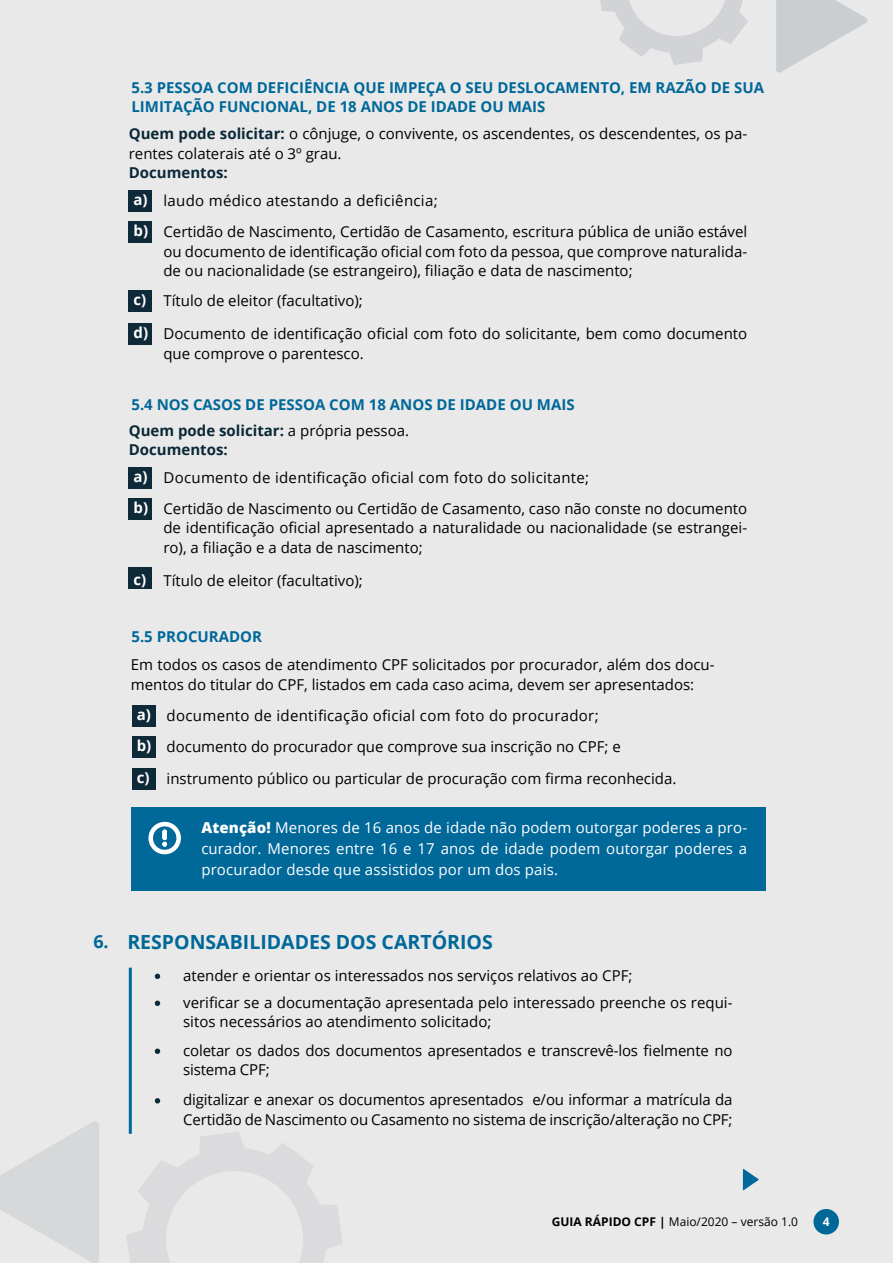
<style>
.page{position:relative;width:893px;height:1263px;background:#e9e9e9}
.page>*{position:absolute;margin:0;border:0;box-sizing:border-box;transform-origin:0 0}
.t1{font:700 19.5px "Open Sans";color:#006899}
.t2{font:15px/19.5px "Open Sans";color:#000}
.t3{font:15px/21px "Open Sans";letter-spacing:.01em;color:#fff;text-align:justify}
.t4{font:700 15px/19.5px "Open Sans";color:#006899}
.t5{font:15px "Open Sans";letter-spacing:.02em;color:#000}
.t6{font:700 15px/19.5px "Open Sans";color:#0b2837}
.t7{font:700 15px "Open Sans";color:#fff}
.t8{font:12px "Open Sans";color:#000}
.t9{font:700 12px "Open Sans";color:#fff}
.s1{font-weight:700;color:#0b2837}
.s2{font-weight:400;color:#000}
.s3{font-weight:800}
.s4{font-size:18px}
.s5{font-weight:700}
</style>
<div class="page">
<div style="left:813px;top:1209px;width:26px;height:25px;background:#006899;border-radius:50%"></div>
<svg style="left:600px;top:0;width:148px;height:65px"></svg>
<svg style="left:776px;top:0;width:92px;height:73px"></svg>
<svg style="left:127px;top:1131px;width:216px;height:132px"></svg>
<svg style="left:0;top:1121px;width:99px;height:142px"></svg>
<div style="left:129px;top:190px;width:23px;height:22px;background:#0e2937"></div>
<div style="left:129px;top:467px;width:23px;height:21px;background:#0e2937"></div>
<div style="left:132px;top:706px;width:23px;height:21px;background:#0e2937"></div>
<div style="left:129px;top:221px;width:23px;height:22px;background:#0e2937"></div>
<div style="left:129px;top:498px;width:23px;height:21px;background:#0e2937"></div>
<div style="left:132px;top:737px;width:23px;height:21px;background:#0e2937"></div>
<div style="left:129px;top:291px;width:23px;height:21px;background:#0e2937"></div>
<div style="left:129px;top:567px;width:23px;height:22px;background:#0e2937"></div>
<div style="left:132px;top:769px;width:23px;height:21px;background:#0e2937"></div>
<div style="left:129px;top:324px;width:23px;height:21px;background:#0e2937"></div>
<div style="left:131px;top:807px;width:634px;height:84px;background:#01689a"></div>
<svg style="left:148px;top:822px;width:33px;height:32px"></svg>
<hr style="left:129px;top:968px;width:3px;height:166px;background:#006899">
<svg style="left:155px;top:1000px;width:5px;height:6px"></svg>
<svg style="left:155px;top:974px;width:5px;height:5px"></svg>
<svg style="left:155px;top:1048px;width:5px;height:6px"></svg>
<svg style="left:155px;top:1098px;width:5px;height:5px"></svg>
<svg style="left:743px;top:1169px;width:16px;height:21px"></svg>
<p class="t4" style="left:131px;top:77px;width:634px">5.3 PESSOA COM DEFICIÊNCIA QUE IMPEÇA O SEU DESLOCAMENTO, EM RAZÃO DE SUA<br>LIMITAÇÃO FUNCIONAL, DE 18 ANOS DE IDADE OU MAIS</p>
<p class="t2" style="left:129px;top:124px;width:620px"><span class="s1">Quem pode solicitar:</span> o cônjuge, o convivente, os ascendentes, os descendentes, os pa&shy;rentes colaterais até o 3º grau.</p>
<p class="t6" style="left:129px;top:163px;width:100px">Documentos:</p>
<p class="t7" style="left:134px;top:189px;width:16px">a)</p>
<p class="t5" style="left:163px;top:190px;width:276px">laudo médico atestando a deficiência;</p>
<p class="t7" style="left:134px;top:220px;width:16px">b)</p>
<p class="t2" style="left:163px;top:222px;width:585px;text-align:justify">Certidão de Nascimento, Certidão de Casamento, escritura pública de união estável ou documento de identificação oficial com foto da pessoa, que comprove naturalida&shy;de ou nacionalidade (se estrangeiro), filiação e data de nascimento;</p>
<p class="t7" style="left:134px;top:289px;width:14px">c)</p>
<p class="t2" style="left:163px;top:291px;width:201px">Título de eleitor (facultativo);</p>
<p class="t7" style="left:134px;top:322px;width:16px">d)</p>
<p class="t2" style="left:163px;top:324px;width:585px">Documento de identificação oficial com foto do solicitante, bem como documento que comprove o parentesco.</p>
<p class="t4" style="left:131px;top:394px;width:445px">5.4 NOS CASOS DE PESSOA COM 18 ANOS DE IDADE OU MAIS</p>
<p class="t6" style="left:129px;top:420px;width:282px">Quem pode solicitar: <span class="s2">a própria pessoa.<br></span>Documentos:</p>
<p class="t7" style="left:134px;top:466px;width:16px">a)</p>
<p class="t5" style="left:163px;top:467px;width:427px">Documento de identificação oficial com foto do solicitante;</p>
<p class="t7" style="left:134px;top:497px;width:16px">b)</p>
<p class="t2" style="left:163px;top:498px;width:585px;text-align:justify">Certidão de Nascimento ou Certidão de Casamento, caso não conste no documento de identificação oficial apresentado a naturalidade ou nacionalidade (se estrangei&shy;ro), a filiação e a data de nascimento;</p>
<p class="t7" style="left:134px;top:569px;width:14px">c)</p>
<p class="t2" style="left:163px;top:571px;width:201px">Título de eleitor (facultativo);</p>
<p class="t4" style="left:131px;top:626px;width:132px">5.5 PROCURADOR</p>
<p class="t2" style="left:131px;top:654px;width:585px">Em todos os casos de atendimento CPF solicitados por procurador, além dos docu&shy;mentos do titular do CPF, listados em cada caso acima, devem ser apresentados:</p>
<p class="t7" style="left:137px;top:704px;width:16px">a)</p>
<p class="t5" style="left:167px;top:706px;width:434px">documento de identificação oficial com foto do procurador;</p>
<p class="t7" style="left:137px;top:735px;width:16px">b)</p>
<p class="t2" style="left:167px;top:737px;width:456px">documento do procurador que comprove sua inscrição no CPF; e</p>
<p class="t7" style="left:137px;top:767px;width:14px">c)</p>
<p class="t2" style="left:167px;top:769px;width:511px">instrumento público ou particular de procuração com firma reconhecida.</p>
<p class="t3" style="left:201px;top:817px;width:547px"><span class="s3">Atenção!</span> Menores de 16 anos de idade não podem outorgar poderes a pro&shy;curador. Menores entre 16 e 17 anos de idade podem outorgar poderes a procurador desde que assistidos por um dos pais.</p>
<h1 class="t1" style="left:93px;top:928px;width:401px"><span class="s4">6.</span> RESPONSABILIDADES DOS CARTÓRIOS</h1>
<p class="t2" style="left:183px;top:961px;width:551px;line-height:27px">atender e orientar os interessados nos serviços relativos ao CPF;<br>verificar se a documentação apresentada pelo interessado preenche os requi-</p>
<p class="t2" style="left:183px;top:1007px;width:551px;line-height:28.5px">sitos necessários ao atendimento solicitado;<br>coletar os dados dos documentos apresentados e transcrevê-los fielmente no</p>
<p class="t2" style="left:183px;top:1054px;width:551px;line-height:30px">sistema CPF;<br>digitalizar e anexar os documentos apresentados e/ou informar a matrícula da</p>
<p class="t2" style="left:183px;top:1109px;width:551px">Certidão de Nascimento ou Casamento no sistema de inscrição/alteração no CPF;</p>
<p class="t8" style="left:552px;top:1214px;width:248px"><span class="s5">GUIA RÁPIDO CPF |</span> Maio/2020 – versão 1.0</p>
<p class="t9" style="left:823px;top:1213px;width:8px">4</p>
</div>
